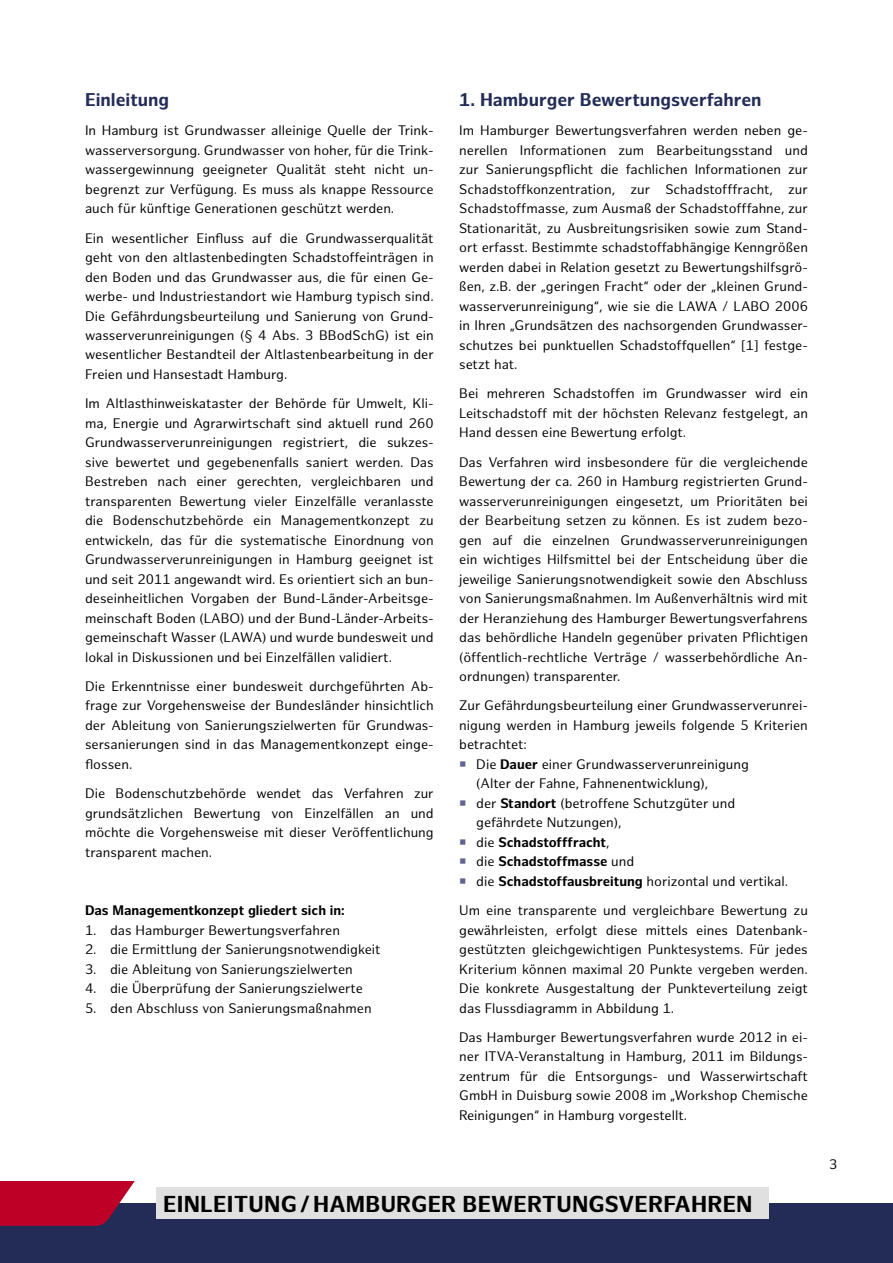
<style>
.page{position:relative;width:893px;height:1263px;background:#fff}
.page>*{position:absolute;margin:0;border:0;box-sizing:border-box;transform-origin:0 0}
.t1{font:700 22.5px "Hamburg Sans";letter-spacing:.01em;color:#000}
.t2{font:700 18px "Hamburg Sans";color:#222c57}
.t3{font:13.5px/19.5px "Hamburg Sans";color:#000;text-align:justify}
.t4{font:700 13.5px "Hamburg Sans";color:#000}
.s1{font-weight:700}
.s2{font-weight:400}
</style>
<div class="page">
<div style="left:0;top:1203px;width:893px;height:60px;background:#222c57"></div>
<svg style="left:0;top:1181px;width:135px;height:45px;background:#b10b31"></svg>
<div style="left:157px;top:1187px;width:612px;height:32px;background:#e0e0e0"></div>
<h2 class="t2" style="left:85px;top:89px;width:86px">Einleitung</h2>
<p class="t3" style="left:85px;top:121px;width:350px">In Hamburg ist Grundwasser alleinige Quelle der Trink&shy;wasserversorgung. Grundwasser von hoher, für die Trink&shy;wassergewinnung geeigneter Qualität steht nicht un&shy;begrenzt zur Verfügung. Es muss als knappe Ressource auch für künftige Generationen geschützt werden.</p>
<p class="t3" style="left:85px;top:229px;width:350px">Ein wesentlicher Einfluss auf die Grundwasserqualität geht von den altlastenbedingten Schadstoffeinträgen in den Boden und das Grundwasser aus, die für einen Ge&shy;werbe- und Industriestandort wie Hamburg typisch sind.<br>Die Gefährdungsbeurteilung und Sanierung von Grund&shy;wasserverunreinigungen (§ 4 Abs. 3 BBodSchG) ist ein wesentlicher Bestandteil der Altlastenbearbeitung in der Freien und Hansestadt Hamburg.</p>
<p class="t3" style="left:85px;top:394px;width:350px">Im Altlasthinweiskataster der Behörde für Umwelt, Kli&shy;ma, Energie und Agrarwirtschaft sind aktuell rund 260<br>Grundwasserverunreinigungen registriert, die sukzes&shy;sive bewertet und gegebenenfalls saniert werden. Das Bestreben nach einer gerechten, vergleichbaren und transparenten Bewertung vieler Einzelfälle veranlasste die Bodenschutzbehörde ein Managementkonzept zu entwickeln, das für die systematische Einordnung von Grundwasserverunreinigungen in Hamburg geeignet ist und seit 2011 angewandt wird. Es orientiert sich an bun&shy;deseinheitlichen Vorgaben der Bund-Länder-Arbeitsge&shy;meinschaft Boden (LABO) und der Bund-Länder-Arbeits&shy;gemeinschaft Wasser (LAWA) und wurde bundesweit und lokal in Diskussionen und bei Einzelfällen validiert.</p>
<p class="t3" style="left:85px;top:677px;width:350px">Die Erkenntnisse einer bundesweit durchgeführten Ab&shy;frage zur Vorgehensweise der Bundesländer hinsichtlich der Ableitung von Sanierungszielwerten für Grundwas&shy;sersanierungen sind in das Managementkonzept einge&shy;flossen.</p>
<p class="t3" style="left:85px;top:784px;width:350px">Die Bodenschutzbehörde wendet das Verfahren zur grundsätzlichen Bewertung von Einzelfällen an und möchte die Vorgehensweise mit dieser Veröffentlichung transparent machen.</p>
<p class="t4" style="left:85px;top:902px;width:261px">Das Managementkonzept gliedert sich in:</p>
<p class="t3" style="left:85px;top:921px;width:256px">1. das Hamburger Bewertungsverfahren</p>
<p class="t3" style="left:85px;top:940px;width:297px">2. die Ermittlung der Sanierungsnotwendigkeit</p>
<p class="t3" style="left:85px;top:960px;width:269px">3. die Ableitung von Sanierungszielwerten</p>
<p class="t3" style="left:85px;top:979px;width:279px">4. die Überprüfung der Sanierungszielwerte</p>
<p class="t3" style="left:85px;top:999px;width:288px">5. den Abschluss von Sanierungsmaßnahmen</p>
<h2 class="t2" style="left:459px;top:89px;width:304px">1. Hamburger Bewertungsverfahren</h2>
<p class="t3" style="left:459px;top:121px;width:350px">Im Hamburger Bewertungsverfahren werden neben ge&shy;nerellen Informationen zum Bearbeitungsstand und zur Sanierungspflicht die fachlichen Informationen zur Schadstoffkonzentration, zur Schadstofffracht, zur Schadstoffmasse, zum Ausmaß der Schadstofffahne, zur Stationarität, zu Ausbreitungsrisiken sowie zum Stand&shy;ort erfasst. Bestimmte schadstoffabhängige Kenngrößen werden dabei in Relation gesetzt zu Bewertungshilfsgrö&shy;ßen, z.B. der „geringen Fracht“ oder der „kleinen Grund&shy;wasserverunreinigung“, wie sie die LAWA / LABO 2006 in Ihren „Grundsätzen des nachsorgenden Grundwasser&shy;schutzes bei punktuellen Schadstoffquellen“ [1] festge&shy;setzt hat.</p>
<p class="t3" style="left:459px;top:384px;width:350px">Bei mehreren Schadstoffen im Grundwasser wird ein Leitschadstoff mit der höchsten Relevanz festgelegt, an Hand dessen eine Bewertung erfolgt.</p>
<p class="t3" style="left:459px;top:453px;width:350px">Das Verfahren wird insbesondere für die vergleichende Bewertung der ca. 260 in Hamburg registrierten Grund&shy;wasserverunreinigungen eingesetzt, um Prioritäten bei der Bearbeitung setzen zu können. Es ist zudem bezo&shy;gen auf die einzelnen Grundwasserverunreinigungen ein wichtiges Hilfsmittel bei der Entscheidung über die jeweilige Sanierungsnotwendigkeit sowie den Abschluss von Sanierungsmaßnahmen. Im Außenverhältnis wird mit der Heranziehung des Hamburger Bewertungsverfahrens das behördliche Handeln gegenüber privaten Pflichtigen (öffentlich-rechtliche Verträge / wasserbehördliche An&shy;ordnungen) transparenter.</p>
<p class="t3" style="left:459px;top:696px;width:350px">Zur Gefährdungsbeurteilung einer Grundwasserverunrei-</p>
<p class="t3" style="left:459px;top:716px;width:350px">nigung werden in Hamburg jeweils folgende 5 Kriterien</p>
<p class="t3" style="left:459px;top:735px;width:69px">betrachtet:</p>
<p class="t3" style="left:476px;top:755px;width:274px">Die <span class="s1">Dauer</span> einer Grundwasserverunreinigung</p>
<p class="t3" style="left:476px;top:774px;width:234px">(Alter der Fahne, Fahnenentwicklung),</p>
<p class="t3" style="left:476px;top:794px;width:261px">der <span class="s1">Standort</span> (betroffene Schutzgüter und</p>
<p class="t3" style="left:476px;top:813px;width:147px">gefährdete Nutzungen),</p>
<p class="t4" style="left:476px;top:834px;width:135px"><span class="s2">die</span> Schadstofffracht<span class="s2">,</span></p>
<p class="t4" style="left:476px;top:854px;width:160px"><span class="s2">die</span> Schadstoffmasse <span class="s2">und</span></p>
<p class="t3" style="left:476px;top:872px;width:313px">die <span class="s1">Schadstoffausbreitung</span> horizontal und vertikal.</p>
<p class="t3" style="left:459px;top:901px;width:350px">Um eine transparente und vergleichbare Bewertung zu gewährleisten, erfolgt diese mittels eines Datenbank&shy;gestützten gleichgewichtigen Punktesystems. Für jedes Kriterium können maximal 20 Punkte vergeben werden.<br>Die konkrete Ausgestaltung der Punkteverteilung zeigt das Flussdiagramm in Abbildung 1.</p>
<p class="t3" style="left:459px;top:1028px;width:350px">Das Hamburger Bewertungsverfahren wurde 2012 in ei&shy;ner ITVA-Veranstaltung in Hamburg, 2011 im Bildungs&shy;zentrum für die Entsorgungs- und Wasserwirtschaft GmbH in Duisburg sowie 2008 im „Workshop Chemische Reinigungen“ in Hamburg vorgestellt.</p>
<h1 class="t1" style="left:163px;top:1190px;width:591px">EINLEITUNG/HAMBURGER BEWERTUNGSVERFAHREN</h1>
<p class="t3" style="left:829px;top:1155px;width:10px">3</p>
</div>
